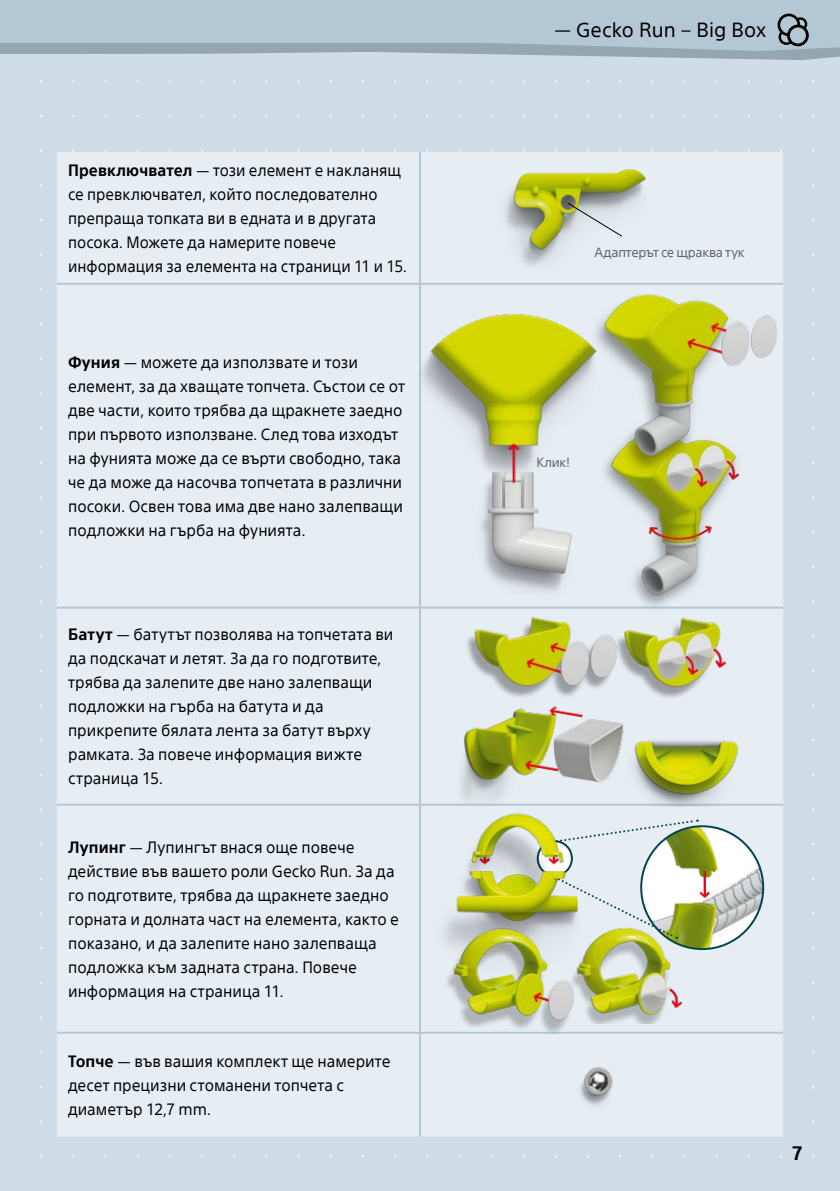
<style>
.page{position:relative;width:840px;height:1191px;background:#fff}
.page>*{position:absolute;margin:0;border:0;box-sizing:border-box;transform-origin:0 0}
.t1{font:20px "SST";letter-spacing:.005em;color:#000}
.t2{font:700 19px "SST";color:#000}
.t3{font:16px/24px "SST";color:#000}
.t4{font:16px/24px "SST";color:#000;scale:.95 1}
.t5{font:13px "SST";letter-spacing:-.02em;color:#646363}
.s1{font-weight:700}
.s2{font-family:"DINOT"}
</style>
<div class="page">
<div style="left:0;top:0;width:839px;height:1191px;background:#d0dde6"></div>
<svg style="left:0;top:51px;width:839px;height:9px"></svg>
<svg style="left:0;top:0;width:839px;height:51px;background:#afc2cf"></svg>
<svg style="left:777px;top:14px;width:31px;height:32px"></svg>
<div style="left:57px;top:152px;width:725px;height:984px;background:#e7eef3"></div>
<hr style="left:419px;top:152px;width:2px;height:131px;background:#b3c7d4">
<hr style="left:57px;top:283px;width:363px;height:2px;background:#b3c7d4">
<hr style="left:420px;top:283px;width:362px;height:2px;background:#b3c7d4">
<hr style="left:419px;top:285px;width:2px;height:321px;background:#b3c7d4">
<hr style="left:57px;top:606px;width:363px;height:2px;background:#b3c7d4">
<hr style="left:420px;top:606px;width:362px;height:2px;background:#b3c7d4">
<hr style="left:419px;top:608px;width:2px;height:195px;background:#b3c7d4">
<hr style="left:57px;top:803px;width:363px;height:2px;background:#b3c7d4">
<hr style="left:420px;top:803px;width:362px;height:2px;background:#b3c7d4">
<hr style="left:419px;top:805px;width:2px;height:226px;background:#b3c7d4">
<hr style="left:57px;top:1031px;width:363px;height:2px;background:#b3c7d4">
<hr style="left:420px;top:1031px;width:362px;height:2px;background:#b3c7d4">
<hr style="left:419px;top:1033px;width:2px;height:103px;background:#b3c7d4">
<img style="left:561px;top:1058px;width:61px;height:54px">
<img style="left:474px;top:149px;width:194px;height:142px">
<img style="left:420px;top:304px;width:146px;height:316px">
<img style="left:566px;top:473px;width:188px;height:139px">
<img style="left:558px;top:266px;width:225px;height:207px">
<svg style="left:566px;top:202px;width:56px;height:35px"></svg>
<img style="left:506px;top:437px;width:18px;height:51px">
<img style="left:462px;top:599px;width:169px;height:97px">
<img style="left:611px;top:607px;width:126px;height:92px">
<img style="left:630px;top:734px;width:111px;height:72px">
<img style="left:447px;top:696px;width:183px;height:114px">
<img style="left:518px;top:752px;width:42px;height:23px">
<img style="left:542px;top:698px;width:42px;height:23px">
<img style="left:640px;top:826px;width:122px;height:123px;border-radius:61px">
<img style="left:693px;top:870px;width:17px;height:34px">
<svg style="left:601px;top:818px;width:96px;height:26px;background:#c8d4c8"></svg>
<svg style="left:601px;top:872px;width:75px;height:41px;background:#e9eff1"></svg>
<img style="left:424px;top:777px;width:177px;height:140px">
<img style="left:417px;top:917px;width:175px;height:117px">
<img style="left:571px;top:913px;width:121px;height:110px">
<p class="t4" style="left:68px;top:158px;width:358px"><span class="s1">Превключвател</span> <span class="s2">—</span> този елемент е накланящ се превключвател, който последователно препраща топката ви в едната и в другата посока. Можете да намерите повече информация за елемента на страници 11 и 15.</p>
<p class="t3" style="left:68px;top:350px;width:338px"><span class="s1">Фуния</span> <span class="s2">—</span> можете да използвате и този елемент, за да хващате топчета. Състои се от две части, които трябва да щракнете заедно при първото използване. След това изходът на фунията може да се върти свободно, така че да може да насочва топчетата в различни посоки. Освен това има две нано залепващи подложки на гърба на фунията.</p>
<p class="t3" style="left:68px;top:622px;width:327px"><span class="s1">Батут</span> <span class="s2">—</span> батутът позволява на топчетата ви да подскачат и летят. За да го подготвите, трябва да залепите две нано залепващи подложки на гърба на батута и да прикрепите бялата лента за батут върху рамката. За повече информация вижте страница 15.</p>
<p class="t3" style="left:68px;top:835px;width:332px"><span class="s1">Лупинг</span> <span class="s2">—</span> Лупингът внася още повече действие във вашето роли Gecko Run. За да го подготвите, трябва да щракнете заедно горната и долната част на елемента, както е показано, и да залепите нано залепваща подложка към задната страна. Повече информация на страница 11.</p>
<p class="t3" style="left:68px;top:1049px;width:324px"><span class="s1">Топче</span> <span class="s2">—</span> във вашия комплект ще намерите десет прецизни стоманени топчета с диаметър 12,7 mm.</p>
<p class="t1" style="left:554px;top:18px;width:213px">— Gecko Run – Big Box</p>
<p class="t5" style="left:594px;top:244px;width:151px">Адаптерът се щраква тук</p>
<p class="t5" style="left:536px;top:454px;width:35px">Клик!</p>
<p class="t2" style="left:791px;top:1142px;width:13px">7</p>
</div>
